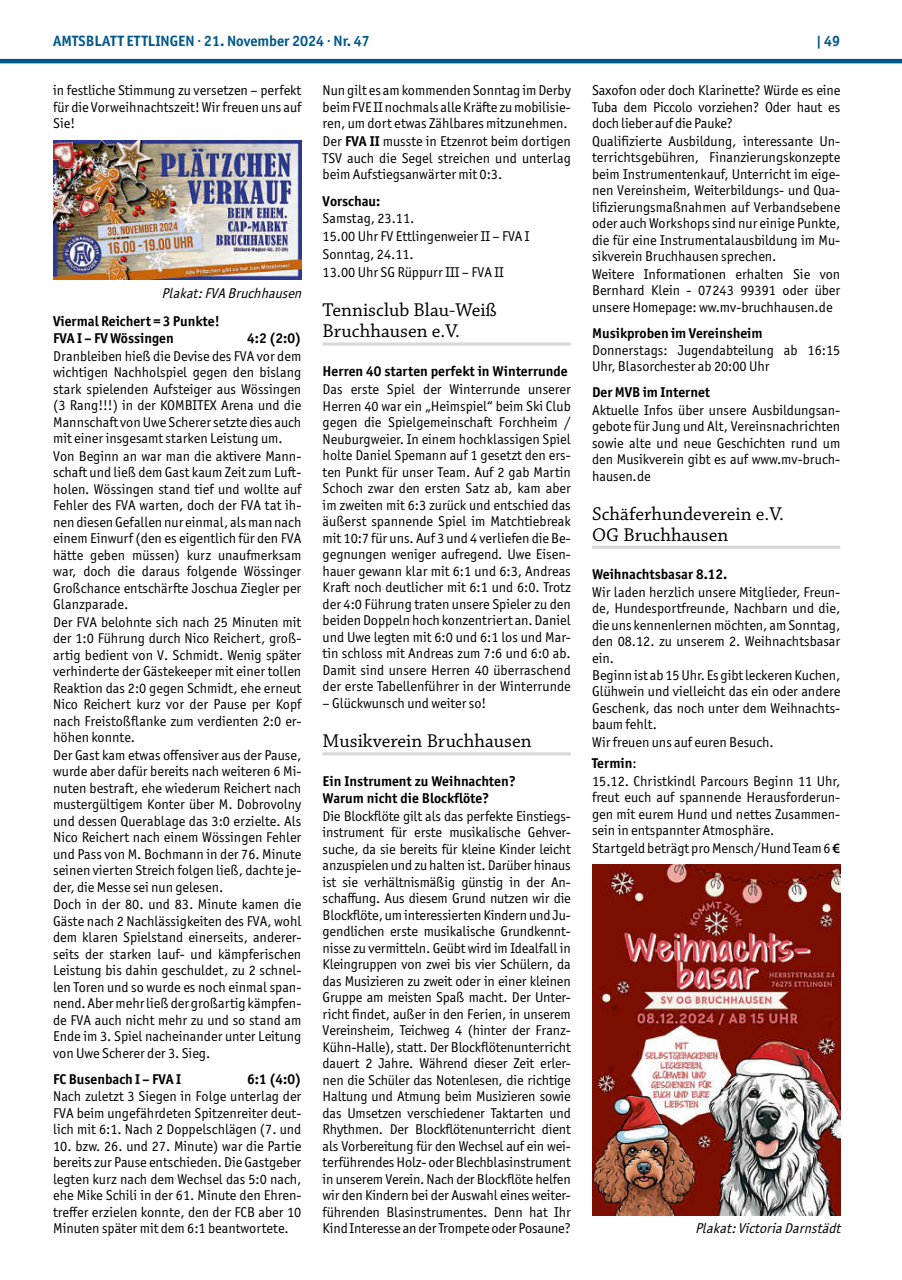
<style>
.page{position:relative;width:902px;height:1280px;background:#fff}
.page>*{position:absolute;margin:0;border:0;box-sizing:border-box;transform-origin:0 0}
.t1{font:19.5px/21px "Chaparral Pro";color:#000}
.t2{font:700 15px "Officina Sans ITC Pro";color:#01598b}
.t3{font:14.25px/16.6px "Officina Sans ITC Pro";color:#000;text-align:justify}
.t4{font:700 14.25px/17.4px "Officina Sans ITC Pro";color:#000}
.t5{font:italic 14.25px "Officina Sans ITC Pro";color:#000}
.s1{font-weight:700}
.s2{font-family:"Myriad Pro";font-weight:600}
</style>
<div class="page">
<hr style="left:0;top:59px;width:901px;height:4px;background:#01598b">
<img style="left:53px;top:140px;width:248px;height:140px">
<svg style="left:322px;top:342px;width:248px;height:4px"></svg>
<hr style="left:322px;top:752px;width:248px;height:3px;background:#d9d9d9">
<hr style="left:592px;top:546px;width:248px;height:3px;background:#d9d9d9">
<img style="left:592px;top:864px;width:248px;height:351px">
<p class="t2" style="left:53px;top:31px;width:318px">AMTSBLATT ETTLINGEN · 21. November 2024 · Nr. 47</p>
<p class="t2" style="left:816px;top:31px;width:26px">| 49</p>
<p class="t3" style="left:53px;top:82px;width:250px">in festliche Stimmung zu versetzen – perfekt für die Vorweihnachtszeit! Wir freuen uns auf Sie!</p>
<p class="t3" style="left:322px;top:82px;width:250px">Nun gilt es am kommenden Sonntag im Derby beim FVE II nochmals alle Kräfte zu mobilisie&shy;ren, um dort etwas Zählbares mitzunehmen.</p>
<p class="t3" style="left:322px;top:133px;width:250px">Der <span class="s1">FVA II</span> musste in Etzenrot beim dortigen TSV auch die Segel streichen und unterlag beim Aufstiegsanwärter mit 0:3.</p>
<p class="t4" style="left:322px;top:192px;width:59px">Vorschau:</p>
<p class="t3" style="left:322px;top:210px;width:208px;line-height:17.9px;text-align:left">Samstag, 23.11.<br>15.00 Uhr FV Ettlingenweier II – FVA I<br>Sonntag, 24.11.<br>13.00 Uhr SG Rüppurr III – FVA II</p>
<h1 class="t1" style="left:322px;top:300px;width:176px">Tennisclub Blau-Weiß<br>Bruchhausen e.V.</h1>
<p class="t4" style="left:322px;top:363px;width:246px">Herren 40 starten perfekt in Winterrunde</p>
<p class="t3" style="left:322px;top:381px;width:250px">Das erste Spiel der Winterrunde unserer Herren 40 war ein „Heimspiel“ beim Ski Club gegen die Spielgemeinschaft Forchheim / Neuburgweier. In einem hochklassigen Spiel holte Daniel Spemann auf 1 gesetzt den ers&shy;ten Punkt für unser Team. Auf 2 gab Martin Schoch zwar den ersten Satz ab, kam aber im zweiten mit 6:3 zurück und entschied das äußerst spannende Spiel im Matchtiebreak mit 10:7 für uns. Auf 3 und 4 verliefen die Be&shy;gegnungen weniger aufregend. Uwe Eisen&shy;hauer gewann klar mit 6:1 und 6:3, Andreas Kraft noch deutlicher mit 6:1 und 6:0. Trotz der 4:0 Führung traten unsere Spieler zu den beiden Doppeln hoch konzentriert an. Daniel und Uwe legten mit 6:0 und 6:1 los und Mar&shy;tin schloss mit Andreas zum 7:6 und 6:0 ab.<br>Damit sind unsere Herren 40 überraschend der erste Tabellenführer in der Winterrunde</p>
<p class="t3" style="left:322px;top:695px;width:165px">– Glückwunsch und weiter so!</p>
<h1 class="t1" style="left:322px;top:731px;width:210px">Musikverein Bruchhausen</h1>
<p class="t4" style="left:322px;top:773px;width:195px;line-height:16.5px">Ein Instrument zu Weihnachten?<br>Warum nicht die Blockflöte?</p>
<p class="t3" style="left:322px;top:807px;width:250px">Die Blockflöte gilt als das perfekte Einstiegs&shy;instrument für erste musikalische Gehver&shy;suche, da sie bereits für kleine Kinder leicht anzuspielen und zu halten ist. Darüber hinaus ist sie verhältnismäßig günstig in der An&shy;schaffung. Aus diesem Grund nutzen wir die Blockflöte, um interessierten Kindern und Ju&shy;gendlichen erste musikalische Grundkennt&shy;nisse zu vermitteln. Geübt wird im Idealfall in Kleingruppen von zwei bis vier Schülern, da das Musizieren zu zweit oder in einer kleinen Gruppe am meisten Spaß macht. Der Unter&shy;richt findet, außer in den Ferien, in unserem Vereinsheim, Teichweg 4 (hinter der Franz-Kühn-Halle), statt. Der Blockflötenunterricht dauert 2 Jahre. Während dieser Zeit erler&shy;nen die Schüler das Notenlesen, die richtige Haltung und Atmung beim Musizieren sowie das Umsetzen verschiedener Taktarten und Rhythmen. Der Blockflötenunterricht dient als Vorbereitung für den Wechsel auf ein wei&shy;terführendes Holz- oder Blechblasinstrument in unserem Verein. Nach der Blockflöte helfen wir den Kindern bei der Auswahl eines weiter&shy;führenden Blasinstrumentes. Denn hat Ihr Kind Interesse an der Trompete oder Posaune?</p>
<p class="t3" style="left:592px;top:82px;width:250px;text-align:left">Saxofon oder doch Klarinette? Würde es eine Tuba dem Piccolo vorziehen? Oder haut es doch lieber auf die Pauke?<br>Qualifizierte Ausbildung, interessante Un&shy;terrichtsgebühren, Finanzierungskonzepte beim Instrumentenkauf, Unterricht im eige&shy;nen Vereinsheim, Weiterbildungs- und Qua&shy;lifizierungsmaßnahmen auf Verbandsebene oder auch Workshops sind nur einige Punkte, die für eine Instrumentalausbildung im Mu&shy;sikverein Bruchhausen sprechen.<br>Weitere Informationen erhalten Sie von Bernhard Klein - 07243 99391 oder über unsere Homepage: ww.mv-bruchhausen.de</p>
<p class="t4" style="left:592px;top:324px;width:172px">Musikproben im Vereinsheim</p>
<p class="t3" style="left:592px;top:342px;width:250px">Donnerstags: Jugendabteilung ab 16:15<br>Uhr, Blasorchester ab 20:00 Uhr</p>
<p class="t4" style="left:592px;top:384px;width:120px">Der MVB im Internet</p>
<p class="t3" style="left:592px;top:402px;width:250px">Aktuelle Infos über unsere Ausbildungsan&shy;gebote für Jung und Alt, Vereinsnachrichten sowie alte und neue Geschichten rund um den Musikverein gibt es auf www.mv-bruch&shy;hausen.de</p>
<h1 class="t1" style="left:592px;top:504px;width:193px">Schäferhundeverein e.V.<br>OG Bruchhausen</h1>
<p class="t4" style="left:592px;top:565px;width:137px">Weihnachtsbasar 8.12.</p>
<p class="t3" style="left:592px;top:583px;width:250px;text-align:left">Wir laden herzlich unsere Mitglieder, Freun&shy;de, Hundesportfreunde, Nachbarn und die, die uns kennenlernen möchten, am Sonntag, den 08.12. zu unserem 2. Weihnachtsbasar ein.<br>Beginn ist ab 15 Uhr. Es gibt leckeren Kuchen, Glühwein und vielleicht das ein oder andere Geschenk, das noch unter dem Weihnachts&shy;baum fehlt.<br>Wir freuen uns auf euren Besuch.</p>
<p class="t3" style="left:592px;top:755px;width:250px;text-align:left"><span class="s1">Termin</span>:<br>15.12. Christkindl Parcours Beginn 11 Uhr, freut euch auf spannende Herausforderun&shy;gen mit eurem Hund und nettes Zusammen&shy;sein in entspannter Atmosphäre.<br>Startgeld beträgt pro Mensch/Hund Team 6 <span class="s2">€</span></p>
<p class="t5" style="left:162px;top:285px;width:145px">Plakat:FVA Bruchhausen</p>
<p class="t4" style="left:53px;top:312px;width:168px">Viermal Reichert = 3 Punkte!<br>FVA I – FV Wössingen</p>
<p class="t4" style="left:247px;top:330px;width:56px">4:2 (2:0)</p>
<p class="t3" style="left:53px;top:348px;width:250px;text-align:left">Dranbleiben hieß die Devise des FVA vor dem wichtigen Nachholspiel gegen den bislang stark spielenden Aufsteiger aus Wössingen (3 Rang!!!) in der KOMBITEX Arena und die Mannschaft von Uwe Scherer setzte dies auch mit einer insgesamt starken Leistung um.<br>Von Beginn an war man die aktivere Mann&shy;schaft und ließ dem Gast kaum Zeit zum Luft&shy;holen. Wössingen stand tief und wollte auf Fehler des FVA warten, doch der FVA tat ih&shy;nen diesen Gefallen nur einmal, als man nach einem Einwurf (den es eigentlich für den FVA hätte geben müssen) kurz unaufmerksam war, doch die daraus folgende Wössinger Großchance entschärfte Joschua Ziegler per Glanzparade.<br>Der FVA belohnte sich nach 25 Minuten mit der 1:0 Führung durch Nico Reichert, groß&shy;artig bedient von V. Schmidt. Wenig später verhinderte der Gästekeeper mit einer tollen Reaktion das 2:0 gegen Schmidt, ehe erneut Nico Reichert kurz vor der Pause per Kopf nach Freistoßflanke zum verdienten 2:0 er&shy;höhen konnte.<br>Der Gast kam etwas offensiver aus der Pause, wurde aber dafür bereits nach weiteren 6 Mi&shy;nuten bestraft, ehe wiederum Reichert nach mustergültigem Konter über M. Dobrovolny und dessen Querablage das 3:0 erzielte. Als Nico Reichert nach einem Wössingen Fehler und Pass von M. Bochmann in der 76. Minute seinen vierten Streich folgen ließ, dachte je&shy;der, die Messe sei nun gelesen.<br>Doch in der 80. und 83. Minute kamen die Gäste nach 2 Nachlässigkeiten des FVA, wohl dem klaren Spielstand einerseits, anderer&shy;seits der starken lauf- und kämpferischen Leistung bis dahin geschuldet, zu 2 schnel&shy;len Toren und so wurde es noch einmal span&shy;nend. Aber mehr ließ der großartig kämpfen&shy;de FVA auch nicht mehr zu und so stand am Ende im 3. Spiel nacheinander unter Leitung von Uwe Scherer der 3. Sieg.</p>
<p class="t4" style="left:53px;top:1070px;width:129px">FC Busenbach I – FVA I</p>
<p class="t4" style="left:247px;top:1070px;width:56px">6:1 (4:0)</p>
<p class="t3" style="left:53px;top:1088px;width:250px">Nach zuletzt 3 Siegen in Folge unterlag der FVA beim ungefährdeten Spitzenreiter deut&shy;lich mit 6:1. Nach 2 Doppelschlägen (7. und</p>
<p class="t3" style="left:53px;top:1137px;width:250px">10. bzw. 26. und 27. Minute) war die Partie bereits zur Pause entschieden. Die Gastgeber legten kurz nach dem Wechsel das 5:0 nach, ehe Mike Schili in der 61. Minute den Ehren&shy;treffer erzielen konnte, den der FCB aber 10<br>Minuten später mit dem 6:1 beantwortete.</p>
<p class="t5" style="left:695px;top:1220px;width:150px">Plakat:VictoriaDarnstädt</p>
</div>
